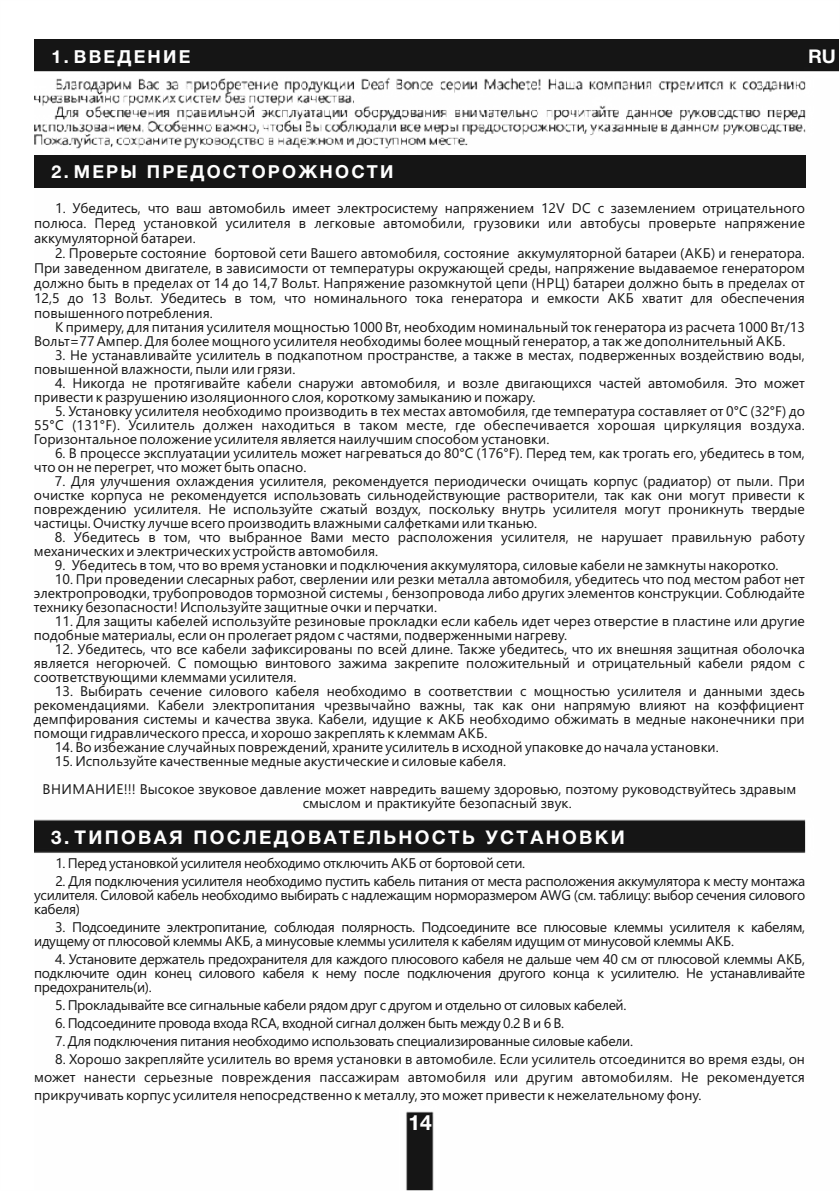
<style>
.page{position:relative;width:840px;height:1191px;background:#fff}
.page>*{position:absolute;margin:0;border:0;box-sizing:border-box;transform-origin:0 0}
.t1{font:700 21px "Helvetica Neue Cyr";color:#fefefe}
.t2{font:700 19px "Helvetica Neue Cyr";letter-spacing:.12em;color:#fefefe}
.t3{font:700 18px "Helvetica Neue Cyr";letter-spacing:.12em;color:#fefefe}
.t4{font:14px/14px "Segoe UI";color:#151515;text-align:justify}
.t5{font:14px/14px "Segoe UI";letter-spacing:-.025em;color:#151515}
.t6{font:14px "Segoe UI";letter-spacing:-.03em;color:#151515}
</style>
<div class="page">
<img style="left:34px;top:40px;width:803px;height:1149px">
<div style="left:34px;top:155px;width:770px;height:33px;background:#151515"></div>
<p class="t3" style="left:52px;top:50px;width:140px">1. ВВЕДЕНИЕ</p>
<p class="t3" style="left:52px;top:165px;width:343px">2. МЕРЫ ПРЕДОСТОРОЖНОСТИ</p>
<h2 class="t2" style="left:807px;top:49px;width:29px">RU</h2>
<p class="t4" style="left:34px;top:202px;width:772px;line-height:15px;text-indent:21px">1. Убедитесь, что ваш автомобиль имеет электросистему напряжением 12V DC с заземлением отрицательного полюса. Перед установкой усилителя в легковые автомобили, грузовики или автобусы проверьте напряжение аккумуляторной батареи.</p>
<p class="t4" style="left:34px;top:247px;width:772px;line-height:15px;text-indent:21px">2. Проверьте состояние бортовой сети Вашего автомобиля, состояние аккумуляторной батареи (АКБ) и генератора.<br>При заведенном двигателе, в зависимости от температуры окружающей среды, напряжение выдаваемое генератором должно быть в пределах от 14 до 14,7 Вольт. Напряжение разомкнутой цепи (НРЦ) батареи должно быть в пределах от 12,5 до 13 Вольт. Убедитесь в том, что номинального тока генератора и емкости АКБ хватит для обеспечения повышенного потребления.</p>
<p class="t4" style="left:34px;top:321px;width:772px;text-indent:21px">К примеру, для питания усилителя мощностью 1000 Вт, необходим номинальный ток генератора из расчета 1000 Вт/13<br>Вольт=77 Ампер. Для более мощного усилителя необходимы более мощный генератор, а так же дополнительный АКБ.</p>
<p class="t4" style="left:34px;top:349px;width:772px;text-indent:21px">3. Не устанавливайте усилитель в подкапотном пространстве, а также в местах, подверженных воздействию воды, повышенной влажности, пыли или грязи.</p>
<p class="t4" style="left:34px;top:377px;width:772px;text-indent:21px">4. Никогда не протягивайте кабели снаружи автомобиля, и возле двигающихся частей автомобиля. Это может привести к разрушению изоляционного слоя, короткому замыканию и пожару.</p>
<p class="t4" style="left:34px;top:405px;width:772px;text-indent:21px">5. Установку усилителя необходимо производить в тех местах автомобиля, где температура составляет от 0°C (32°F) до 55°C (131°F). Усилитель должен находиться в таком месте, где обеспечивается хорошая циркуляция воздуха.<br>Горизонтальное положение усилителя является наилучшим способом установки.</p>
<p class="t4" style="left:34px;top:447px;width:772px;text-indent:21px">6. В процессе эксплуатации усилитель может нагреваться до 80°C (176°F). Перед тем, как трогать его, убедитесь в том, что он не перегрет, что может быть опасно.</p>
<p class="t4" style="left:34px;top:475px;width:772px;text-indent:21px">7. Для улучшения охлаждения усилителя, рекомендуется периодически очищать корпус (радиатор) от пыли. При очистке корпуса не рекомендуется использовать сильнодействующие растворители, так как они могут привести к повреждению усилителя. Не используйте сжатый воздух, поскольку внутрь усилителя могут проникнуть твердые частицы. Очистку лучше всего производить влажными салфетками или тканью.</p>
<p class="t4" style="left:34px;top:531px;width:772px;text-indent:21px">8. Убедитесь в том, что выбранное Вами место расположения усилителя, не нарушает правильную работу механических и электрических устройств автомобиля.</p>
<p class="t4" style="left:55px;top:559px;width:724px">9. Убедитесь в том, что во время установки и подключения аккумулятора, силовые кабели не замкнуты накоротко.</p>
<p class="t4" style="left:34px;top:573px;width:772px;text-indent:21px">10. При проведении слесарных работ, сверлении или резки металла автомобиля, убедитесь что под местом работ нет электропроводки, трубопроводов тормозной системы , бензопровода либо других элементов конструкции. Соблюдайте технику безопасности! Используйте защитные очки и перчатки.</p>
<p class="t4" style="left:34px;top:615px;width:772px;text-indent:21px">11. Для защиты кабелей используйте резиновые прокладки если кабель идет через отверстие в пластине или другие подобные материалы, если он пролегает рядом с частями, подверженными нагреву.</p>
<p class="t4" style="left:34px;top:643px;width:772px;text-indent:21px">12. Убедитесь, что все кабели зафиксированы по всей длине. Также убедитесь, что их внешняя защитная оболочка является негорючей. С помощью винтового зажима закрепите положительный и отрицательный кабели рядом с соответствующими клеммами усилителя.</p>
<p class="t4" style="left:34px;top:685px;width:772px;text-indent:21px">13. Выбирать сечение силового кабеля необходимо в соответствии с мощностью усилителя и данными здесь рекомендациями. Кабели электропитания чрезвычайно важны, так как они напрямую влияют на коэффициент демпфирования системы и качества звука. Кабели, идущие к АКБ необходимо обжимать в медные наконечники при помощи гидравлического пресса, и хорошо закреплять к клеммам АКБ.</p>
<p class="t4" style="left:55px;top:741px;width:665px">14. Во избежание случайных повреждений, храните усилитель в исходной упаковке до начала установки.</p>
<p class="t4" style="left:43px;top:748px;width:754px;line-height:28px;text-indent:12px">15. Используйте качественные медные акустические и силовые кабеля.<br>ВНИМАНИЕ!!! Высокое звуковое давление может навредить вашему здоровью, поэтому руководствуйтесь здравым</p>
<p class="t4" style="left:302px;top:797px;width:271px">смыслом и практикуйте безопасный звук.</p>
<h2 class="t2" style="left:51px;top:830px;width:575px">3. ТИПОВАЯ ПОСЛЕДОВАТЕЛЬНОСТЬ УСТАНОВКИ</h2>
<p class="t5" style="left:55px;top:857px;width:471px">1. Перед установкой усилителя необходимо отключить АКБ от бортовой сети.</p>
<p class="t4" style="left:34px;top:875px;width:772px;text-indent:21px">2. Для подключения усилителя необходимо пустить кабель питания от места расположения аккумулятора к месту монтажа усилителя. Силовой кабель необходимо выбирать с надлежащим норморазмером AWG (см. таблицу: выбор сечения силового кабеля)</p>
<p class="t5" style="left:34px;top:921px;width:772px;text-indent:21px">3. Подсоедините электропитание, соблюдая полярность. Подсоедините все плюсовые клеммы усилителя к кабелям, идущему от плюсовой клеммы АКБ, а минусовые клеммы усилителя к кабелям идущим от минусовой клеммы АКБ.</p>
<p class="t4" style="left:34px;top:953px;width:772px;text-indent:21px">4. Установите держатель предохранителя для каждого плюсового кабеля не дальше чем 40 см от плюсовой клеммы АКБ, подключите один конец силового кабеля к нему после подключения другого конца к усилителю. Не устанавливайте предохранитель(и).</p>
<p class="t6" style="left:55px;top:1000px;width:572px">5. Прокладывайте все сигнальные кабели рядом друг с другом и отдельно от силовых кабелей.</p>
<p class="t6" style="left:55px;top:1018px;width:510px">6. Подсоедините провода входа RCA, входной сигнал должен быть между 0.2 В и 6 В.</p>
<p class="t5" style="left:55px;top:1035px;width:579px">7. Для подключения питания необходимо использовать специализированные силовые кабели.</p>
<p class="t4" style="left:34px;top:1051px;width:772px;line-height:18px;text-indent:21px">8. Хорошо закрепляйте усилитель во время установки в автомобиле. Если усилитель отсоединится во время езды, он может нанести серьезные повреждения пассажирам автомобиля или другим автомобилям. Не рекомендуется прикручивать корпус усилителя непосредственно к металлу, это может привести к нежелательному фону.</p>
<h1 class="t1" style="left:408px;top:1115px;width:25px">14</h1>
</div>
